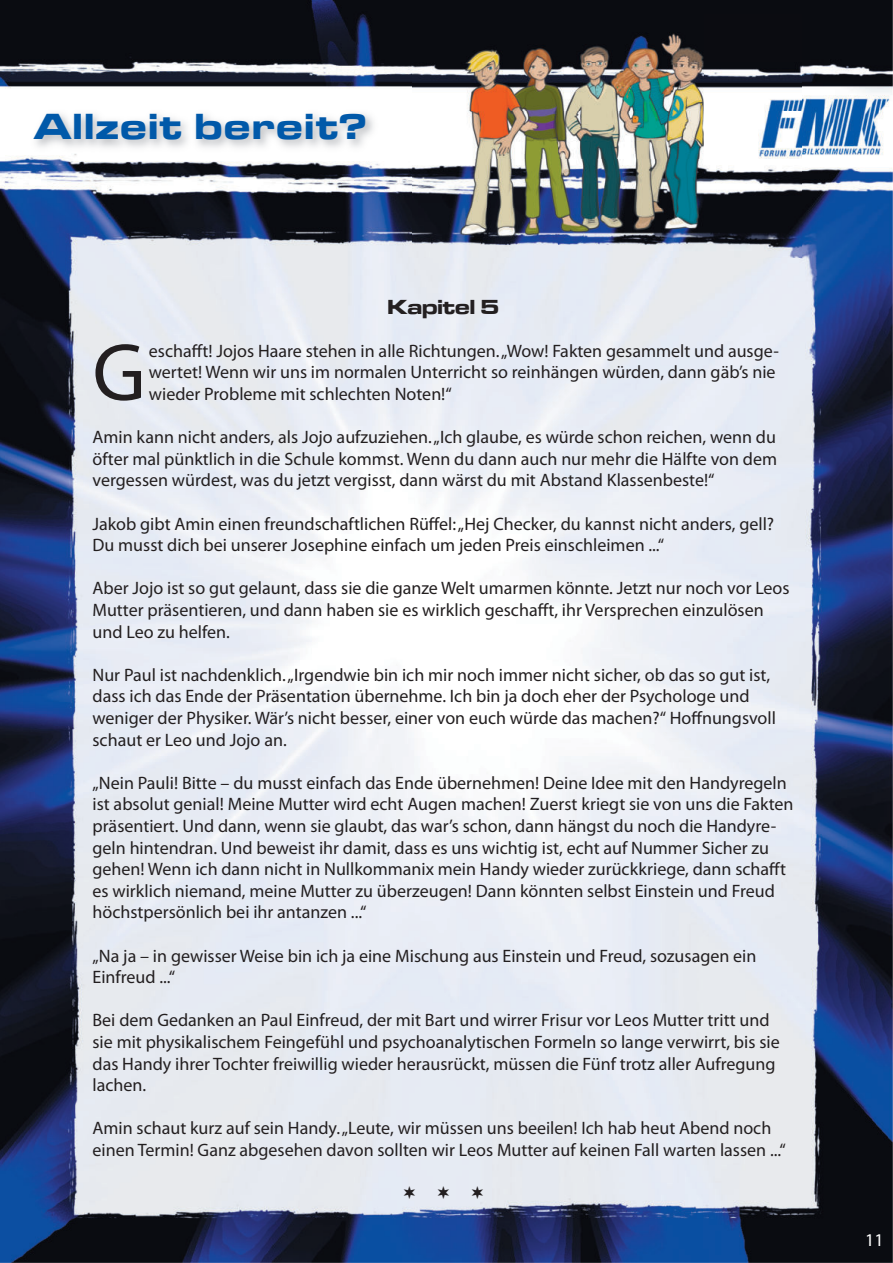
<style>
.page{position:relative;width:893px;height:1263px;background:#fff}
.page>*{position:absolute;margin:0;border:0;box-sizing:border-box;transform-origin:0 0}
.t1{font:82.05px "Myriad Pro";color:#231f20}
.t2{font:37.5px "Microgramma D Bold Exte";letter-spacing:.05em;color:#0159a9}
.t3{font:21px "Microgramma D Bold Exte";color:#231f20}
.t4{font:18px/21.6px "Myriad Pro";color:#231f20}
.t5{font:18px "Myriad Pro";color:#fff}
</style>
<div class="page">
<img style="left:0;top:0;width:892px;height:1263px">
<img style="left:30px;top:109px;width:349px;height:44px">
<img style="left:412px;top:14px;width:389px;height:243px">
<svg style="left:404px;top:1186px;width:11px;height:13px"></svg>
<svg style="left:438px;top:1186px;width:11px;height:13px"></svg>
<svg style="left:472px;top:1186px;width:11px;height:13px"></svg>
<h2 class="t2" style="left:34px;top:114px;width:333px">Allzeit bereit?</h2>
<p class="t3" style="left:387px;top:299px;width:114px">Kapitel 5</p>
<h1 class="t1" style="left:92px;top:341px;width:55px">G</h1>
<p class="t4" style="left:149px;top:342px;width:631px">eschafft! Jojos Haare stehen in alle Richtungen. „Wow! Fakten gesammelt und ausge&shy;wertet! Wenn wir uns im normalen Unterricht so reinhängen würden, dann gäb’s nie wieder Probleme mit schlechten Noten!“</p>
<p class="t4" style="left:92px;top:428px;width:686px;text-align:justify">Amin kann nicht anders, als Jojo aufzuziehen. „Ich glaube, es würde schon reichen, wenn du öfter mal pünktlich in die Schule kommst. Wenn du dann auch nur mehr die Hälfte von dem vergessen würdest, was du jetzt vergisst, dann wärst du mit Abstand Klassenbeste!“</p>
<p class="t4" style="left:92px;top:514px;width:683px">Jakob gibt Amin einen freundschaftlichen Rüffel: „Hej Checker, du kannst nicht anders, gell?<br>Du musst dich bei unserer Josephine einfach um jeden Preis einschleimen ...“</p>
<p class="t4" style="left:92px;top:579px;width:698px">Aber Jojo ist so gut gelaunt, dass sie die ganze Welt umarmen könnte. Jetzt nur noch vor Leos<br>Mutter präsentieren, und dann haben sie es wirklich geschafft, ihr Versprechen einzulösen und Leo zu helfen.</p>
<p class="t4" style="left:92px;top:666px;width:685px">Nur Paul ist nachdenklich. „Irgendwie bin ich mir noch immer nicht sicher, ob das so gut ist, dass ich das Ende der Präsentation übernehme. Ich bin ja doch eher der Psychologe und weniger der Physiker. Wär’s nicht besser, einer von euch würde das machen?“ Hoffnungsvoll schaut er Leo und Jojo an.</p>
<p class="t4" style="left:92px;top:774px;width:702px">„Nein Pauli! Bitte – du musst einfach das Ende übernehmen! Deine Idee mit den Handyregeln ist absolut genial! Meine Mutter wird echt Augen machen! Zuerst kriegt sie von uns die Fakten präsentiert. Und dann, wenn sie glaubt, das war’s schon, dann hängst du noch die Handyre&shy;geln hintendran. Und beweist ihr damit, dass es uns wichtig ist, echt auf Nummer Sicher zu gehen! Wenn ich dann nicht in Nullkommanix mein Handy wieder zurückkriege, dann schafft es wirklich niemand, meine Mutter zu überzeugen! Dann könnten selbst Einstein und Freud höchstpersönlich bei ihr antanzen ...“</p>
<p class="t4" style="left:92px;top:946px;width:665px">„Na ja – in gewisser Weise bin ich ja eine Mischung aus Einstein und Freud, sozusagen ein<br>Einfreud ...“</p>
<p class="t4" style="left:92px;top:1011px;width:688px">Bei dem Gedanken an Paul Einfreud, der mit Bart und wirrer Frisur vor Leos Mutter tritt und sie mit physikalischem Feingefühl und psychoanalytischen Formeln so lange verwirrt, bis sie das Handy ihrer Tochter freiwillig wieder herausrückt, müssen die Fünf trotz aller Aufregung lachen.</p>
<p class="t4" style="left:92px;top:1119px;width:694px">Amin schaut kurz auf sein Handy. „Leute, wir müssen uns beeilen! Ich hab heut Abend noch einen Termin! Ganz abgesehen davon sollten wir Leos Mutter auf keinen Fall warten lassen ...“</p>
<p class="t5" style="left:865px;top:1233px;width:20px">11</p>
</div>
